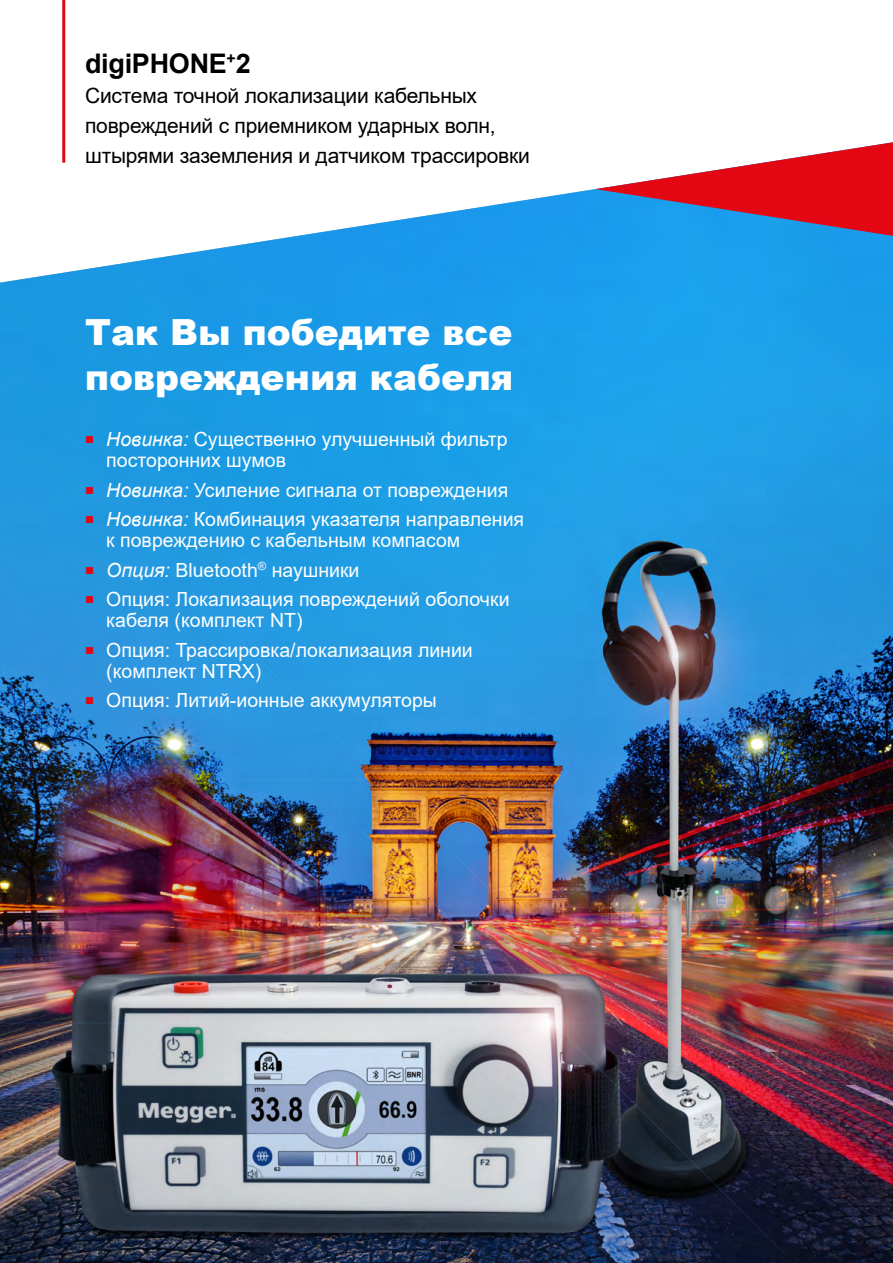
<style>
.page{position:relative;width:893px;height:1263px;background:#fff}
.page>*{position:absolute;margin:0;border:0;box-sizing:border-box;transform-origin:0 0}
.t1{font:900 36px/45px "Arial";color:#fff}
.t2{font:700 27px "Arial";letter-spacing:-.01em;color:#000}
.t3{font:21px/30px "Arial";letter-spacing:-.01em;color:#000}
.t4{font:19.5px/21px "Arial";color:#fff}
.s1{font-style:italic}
</style>
<div class="page">
<hr style="left:62px;top:0;width:3px;height:163px;background:#e30613">
<img style="left:0;top:142px;width:893px;height:1121px">
<svg style="left:595px;top:142px;width:298px;height:94px"></svg>
<h2 class="t2" style="left:85px;top:44px;width:167px">digiPHONE<sup>+</sup>2</h2>
<p class="t3" style="left:85px;top:80px;width:446px">Система точной локализации кабельных повреждений с приемником ударных волн, штырями заземления и датчиком трассировки</p>
<h1 class="t1" style="left:85px;top:308px;width:430px">Так Вы победите все повреждения кабеля</h1>
<p class="t4" style="left:106px;top:429px;width:403px;text-indent:-21px"><sup>■</sup> <span class="s1">Новинка:</span> Существенно улучшенный фильтр посторонних шумов</p>
<p class="t4" style="left:85px;top:479px;width:425px"><sup>■</sup> <span class="s1">Новинка:</span> Усиление сигнала от повреждения</p>
<p class="t4" style="left:106px;top:509px;width:419px;text-indent:-21px"><sup>■</sup> <span class="s1">Новинка:</span> Комбинация указателя направления к повреждению с кабельным компасом</p>
<p class="t4" style="left:85px;top:559px;width:276px"><sup>■</sup> <span class="s1">Опция:</span> Bluetooth<sup>®</sup> наушники</p>
<p class="t4" style="left:106px;top:589px;width:405px;text-indent:-21px"><sup>■</sup> Опция: Локализация повреждений оболочки кабеля (комплект NT)</p>
<p class="t4" style="left:106px;top:639px;width:368px;text-indent:-21px"><sup>■</sup> Опция: Трассировка/локализация линии (комплект NTRX)</p>
<p class="t4" style="left:85px;top:690px;width:353px"><sup>■</sup> Опция: Литий-ионные аккумуляторы</p>
</div>
